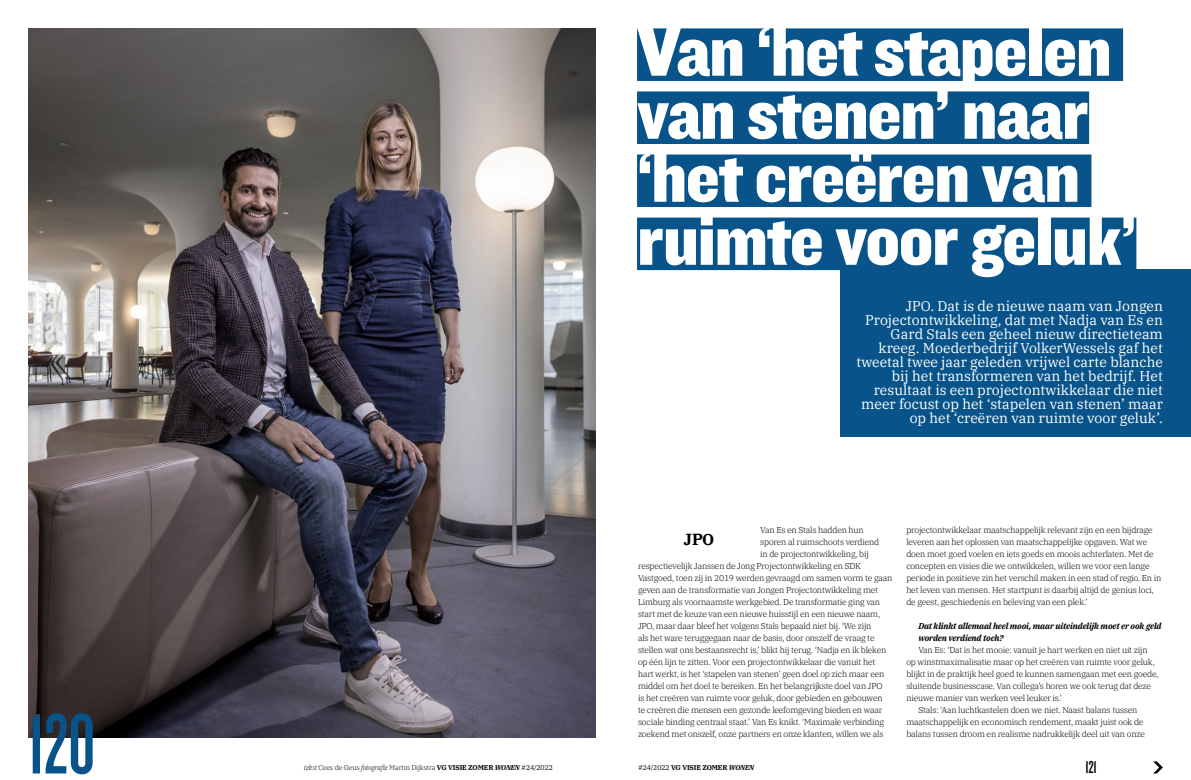
<style>
.page{position:relative;width:1191px;height:780px;background:#fff}
.page>*{position:absolute;margin:0;border:0;box-sizing:border-box;transform-origin:0 0}
.t1{font:89px "Knockout HTF47 Bantamweight";color:#08538a}
.t2{font:72.2px/63px "Knockout HTF71 Full Middlewt";letter-spacing:-.02em;color:#fff}
.t3{font:18px "Knockout HTF47 Bantamweight";color:#000}
.t4{font:700 16px "IBM Plex Serif";color:#000}
.t5{font:14px/14px "IBM Plex Serif";color:#fff;text-align:right}
.t6{font:300 8.5px/12px "IBM Plex Serif";letter-spacing:-.02em;color:#000}
.t7{font:italic 700 8.5px/12px "IBM Plex Serif";letter-spacing:-.02em;color:#000}
.t8{font:300 7px "IBM Plex Serif";letter-spacing:-.02em;color:#000}
.t9{font:700 7px "IBM Plex Serif";letter-spacing:-.02em;color:#000}
.s1{font-style:italic}
.s2{font-weight:700}
.s3{font-weight:700;font-style:italic}
.s4{font-weight:400}
</style>
<div class="page">
<div style="left:840px;top:269px;width:351px;height:167px;background:#08538a"></div>
<img style="left:28px;top:28px;width:567px;height:709px">
<svg style="left:1153px;top:761px;width:9px;height:12px"></svg>
<div style="left:637px;top:28px;width:486px;height:53px;background:#08538a"></div>
<div style="left:637px;top:91px;width:452px;height:53px;background:#08538a"></div>
<div style="left:637px;top:154px;width:454px;height:53px;background:#08538a"></div>
<div style="left:637px;top:217px;width:499px;height:53px;background:#08538a"></div>
<h1 class="t1" style="left:28px;top:699px;width:69px">120</h1>
<p class="t8" style="left:304px;top:762px;width:251px"><span class="s1">tekst</span> Cees de Geus <span class="s1">fotografie</span> Martin Dijkstra <span class="s2">VG VISIE ZOMER</span> <span class="s3">wonen</span> <span class="s4">#24/2022</span></p>
<h2 class="t2" style="left:637px;top:22px;width:501px">Van ‘het stapelen van stenen’ naar ‘het creëren van ruimte voor geluk’</h2>
<p class="t5" style="left:856px;top:298px;width:308px">JPO. Dat is de nieuwe naam van Jongen Projectontwikkeling, dat met Nadja van Es en Gard Stals een geheel nieuw directieteam kreeg. Moederbedrijf VolkerWessels gaf het tweetal twee jaar geleden vrijwel carte blanche bij het transformeren van het bedrijf. Het resultaat is een projectontwikkelaar die niet meer focust op het ‘stapelen van stenen’ maar op het ‘creëren van ruimte voor geluk’.</p>
<p class="t6" style="left:760px;top:523px;width:105px">Van Es en Stals hadden hun</p>
<p class="t6" style="left:760px;top:535px;width:121px">sporen al ruimschoots verdiend</p>
<p class="t6" style="left:760px;top:547px;width:110px">in de projectontwikkeling, bij</p>
<p class="t6" style="left:638px;top:559px;width:225px">respectievelijk Janssen de Jong Projectontwikkeling en SDK</p>
<p class="t6" style="left:638px;top:571px;width:256px">Vastgoed, toen zij in 2019 werden gevraagd om samen vorm te gaan</p>
<p class="t6" style="left:638px;top:583px;width:241px">geven aan de transformatie van Jongen Projectontwikkeling met</p>
<p class="t6" style="left:638px;top:595px;width:244px">Limburg als voornaamste werkgebied. De transformatie ging van</p>
<p class="t6" style="left:638px;top:607px;width:244px">start met de keuze van een nieuwe huisstijl en een nieuwe naam,</p>
<p class="t6" style="left:638px;top:619px;width:235px">JPO, maar daar bleef het volgens Stals bepaald niet bij. ‘We zijn</p>
<p class="t6" style="left:638px;top:631px;width:238px">als het ware teruggegaan naar de basis, door onszelf de vraag te</p>
<p class="t6" style="left:638px;top:643px;width:250px">stellen wat ons bestaansrecht is,’ blikt hij terug. ‘Nadja en ik bleken</p>
<p class="t6" style="left:638px;top:655px;width:239px">op één lijn te zitten. Voor een projectontwikkelaar die vanuit het</p>
<p class="t6" style="left:638px;top:667px;width:248px">hart werkt, is het ‘stapelen van stenen’ geen doel op zich maar een</p>
<p class="t6" style="left:638px;top:679px;width:246px">middel om het doel te bereiken. En het belangrijkste doel van JPO</p>
<p class="t6" style="left:638px;top:691px;width:246px">is het creëren van ruimte voor geluk, door gebieden en gebouwen</p>
<p class="t6" style="left:638px;top:703px;width:246px">te creëren die mensen een gezonde leefomgeving bieden en waar</p>
<p class="t6" style="left:638px;top:715px;width:248px">sociale binding centraal staat.’ Van Es knikt. ‘Maximale verbinding</p>
<p class="t6" style="left:638px;top:727px;width:247px">zoekend met onszelf, onze partners en onze klanten, willen we als</p>
<h3 class="t4" style="left:684px;top:527px;width:30px">JPO</h3>
<p class="t6" style="left:906px;top:523px;width:257px">projectontwikkelaar maatschappelijk relevant zijn en een bijdrage leveren aan het oplossen van maatschappelijke opgaven. Wat we doen moet goed voelen en iets goeds en moois achterlaten. Met de concepten en visies die we ontwikkelen, willen we voor een lange periode in positieve zin het verschil maken in een stad of regio. En in het leven van mensen. Het startpunt is daarbij altijd de genius loci, de geest, geschiedenis en beleving van een plek.’</p>
<p class="t7" style="left:918px;top:619px;width:245px">Dat klinkt allemaal heel mooi, maar uiteindelijk moet er ook geld worden verdiend toch?</p>
<p class="t6" style="left:918px;top:643px;width:231px">Van Es: ‘Dat is het mooie: vanuit je hart werken en niet uit zijn</p>
<p class="t6" style="left:906px;top:655px;width:250px">op winstmaximalisatie maar op het creëren van ruimte voor geluk,</p>
<p class="t6" style="left:906px;top:667px;width:253px">blijkt in de praktijk heel goed te kunnen samengaan met een goede,</p>
<p class="t6" style="left:906px;top:679px;width:246px">sluitende businesscase. Van collega’s horen we ook terug dat deze</p>
<p class="t6" style="left:906px;top:691px;width:157px">nieuwe manier van werken veel leuker is.’</p>
<p class="t6" style="left:918px;top:703px;width:221px">Stals: ‘Aan luchtkastelen doen we niet. Naast balans tussen</p>
<p class="t6" style="left:906px;top:715px;width:239px">maatschappelijk en economisch rendement, maakt juist ook de</p>
<p class="t6" style="left:906px;top:727px;width:240px">balans tussen droom en realisme nadrukkelijk deel uit van onze</p>
<p class="t9" style="left:638px;top:761px;width:117px"><span class="s4">#24/2022</span> VG VISIE ZOMER <span class="s1">wonen</span></p>
<h3 class="t3" style="left:1085px;top:758px;width:13px">121</h3>
</div>
